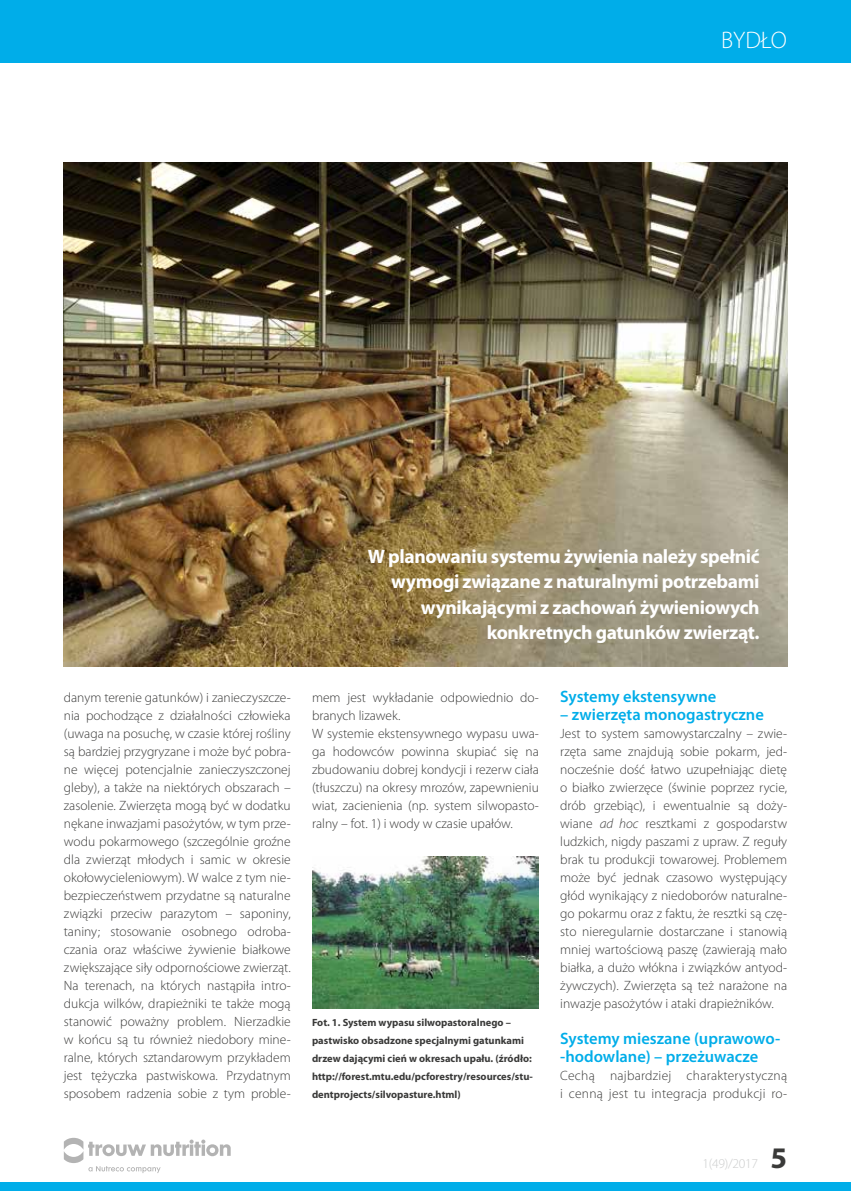
<style>
.page{position:relative;width:851px;height:1191px;background:#fff}
.page>*{position:absolute;margin:0;border:0;box-sizing:border-box;transform-origin:0 0}
.t1{font:300 24px "Myriad Pro";color:#fff}
.t2{font:700 19.5px/25.5px "Myriad Pro";letter-spacing:-.02em;color:#fff;text-align:right}
.t3{font:600 16.5px/18px "Myriad Pro";color:#00ade9}
.t4{font:300 13.5px/18px "Myriad Pro";color:#3a3a39;text-align:justify}
.t5{font:300 13.5px/18px "Myriad Pro";letter-spacing:.02em;color:#3a3a39}
.t6{font:300 13.5px "Myriad Pro";letter-spacing:-.02em;color:#cbcccc}
.t7{font:700 10.5px/18px "Myriad Pro";color:#3a3a39}
.s1{font-style:italic}
.s2{font-weight:700;font-size:30px;color:#3a3a39}
</style>
<div class="page">
<div style="left:0;top:1181px;width:850px;height:10px;background:#00ade9"></div>
<div style="left:0;top:0;width:850px;height:63px;background:#00ade9"></div>
<svg style="left:64px;top:1137px;width:167px;height:36px"></svg>
<img style="left:312px;top:857px;width:227px;height:151px">
<img style="left:64px;top:162px;width:723px;height:504px">
<h1 class="t1" style="left:721px;top:26px;width:67px">bydło</h1>
<h2 class="t2" style="left:368px;top:543px;width:393px">W planowaniu systemu żywienia należy spełnić wymogi związane z naturalnymi potrzebami wynikającymi z zachowań żywieniowych konkretnych gatunków zwierząt.</h2>
<p class="t4" style="left:64px;top:688px;width:228px">danym terenie gatunków) i zanieczyszcze&shy;nia pochodzące z działalności człowieka (uwaga na posuchę, w czasie której rośliny są bardziej przygryzane i może być pobra&shy;ne więcej potencjalnie zanieczyszczonej gleby), a także na niektórych obszarach – zasolenie. Zwierzęta mogą być w dodatku nękane inwazjami pasożytów, w tym prze&shy;wodu pokarmowego (szczególnie groźne dla zwierząt młodych i samic w okresie okołowycieleniowym). W walce z tym nie&shy;bezpieczeństwem przydatne są naturalne związki przeciw parazytom – saponiny, taniny; stosowanie osobnego odroba&shy;czania oraz właściwe żywienie białkowe zwiększające siły odpornościowe zwierząt.<br>Na terenach, na których nastąpiła intro&shy;dukcja wilków, drapieżniki te także mogą stanowić poważny problem. Nierzadkie w końcu są tu również niedobory mine&shy;ralne, których sztandarowym przykładem jest tężyczka pastwiskowa. Przydatnym sposobem radzenia sobie z tym proble-</p>
<p class="t4" style="left:312px;top:688px;width:228px;text-align:left">mem jest wykładanie odpowiednio do&shy;branych lizawek.<br>W systemie ekstensywnego wypasu uwa&shy;ga hodowców powinna skupiać się na zbudowaniu dobrej kondycji i rezerw ciała (tłuszczu) na okresy mrozów, zapewnieniu wiat, zacienienia (np. system silwopasto&shy;ralny – fot. 1) i wody w czasie upałów.</p>
<p class="t7" style="left:312px;top:1013px;width:222px">Fot. 1. System wypasu silwopastoralnego – pastwisko obsadzone specjalnymi gatunkami drzew dającymi cień w okresach upału. (źródło: http://forest.mtu.edu/pcforestry/resources/stu&shy;dentprojects/silvopasture.html)</p>
<p class="t3" style="left:560px;top:687px;width:158px">Systemy ekstensywne</p>
<p class="t3" style="left:560px;top:705px;width:205px">– zwierzęta monogastryczne</p>
<p class="t4" style="left:560px;top:724px;width:228px">Jest to system samowystarczalny – zwie&shy;rzęta same znajdują sobie pokarm, jed&shy;nocześnie dość łatwo uzupełniając dietę o białko zwierzęce (świnie poprzez rycie, drób grzebiąc), i ewentualnie są doży&shy;wiane <span class="s1">ad hoc</span> resztkami z gospodarstw ludzkich, nigdy paszami z upraw. Z reguły brak tu produkcji towarowej. Problemem może być jednak czasowo występujący głód wynikający z niedoborów naturalne&shy;go pokarmu oraz z faktu, że resztki są czę&shy;sto nieregularnie dostarczane i stanowią mniej wartościową paszę (zawierają mało białka, a dużo włókna i związków antyod&shy;żywczych). Zwierzęta są też narażone na inwazje pasożytów i ataki drapieżników.</p>
<p class="t3" style="left:560px;top:1029px;width:221px">Systemy mieszane (uprawowo--hodowlane) – przeżuwacze</p>
<p class="t5" style="left:560px;top:1066px;width:228px">Cechą najbardziej charakterystyczną i cenną jest tu integracja produkcji ro-</p>
<p class="t6" style="left:702px;top:1155px;width:86px">1(49)/2017 <span class="s2">5</span></p>
</div>
